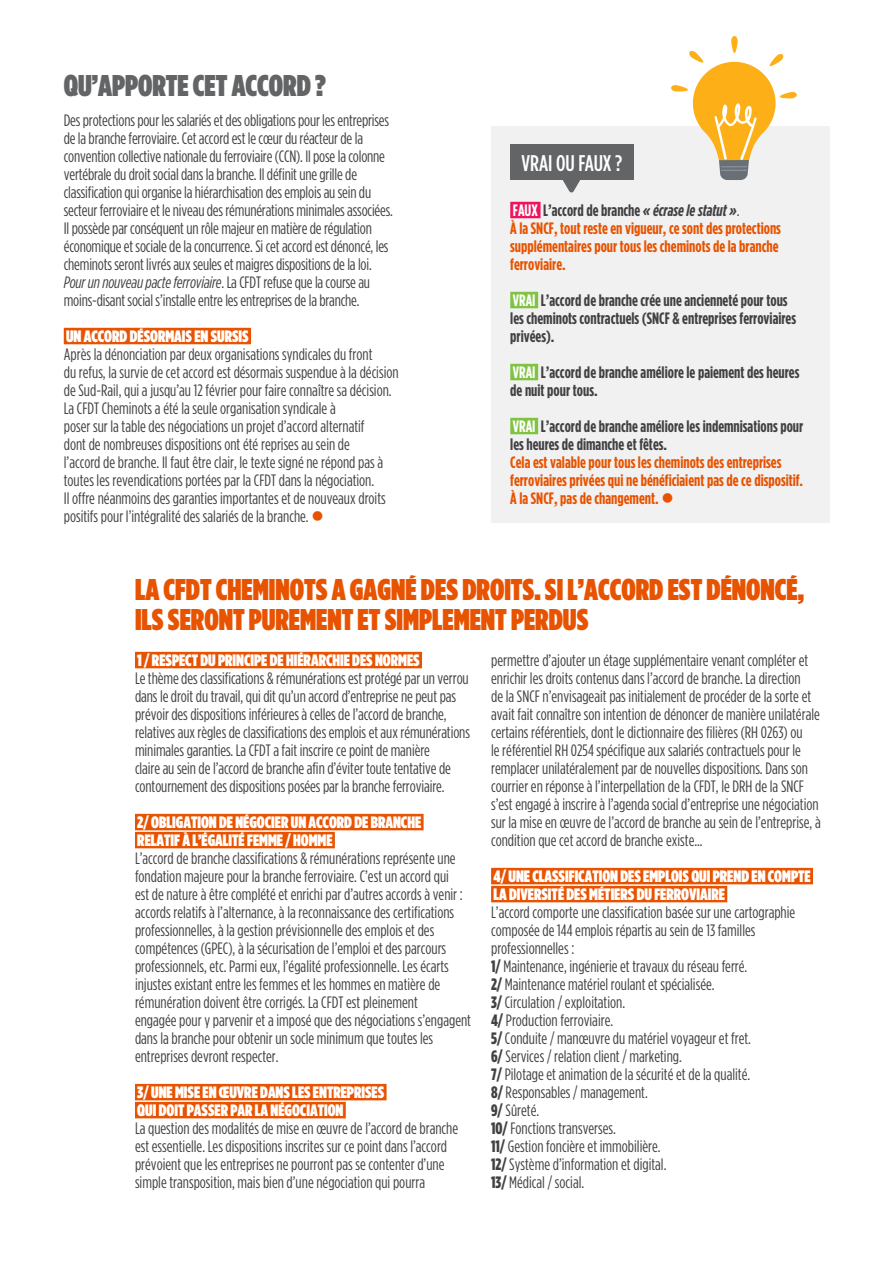
<style>
.page{position:relative;width:893px;height:1263px;background:#fff}
.page>*{position:absolute;margin:0;border:0;box-sizing:border-box;transform-origin:0 0}
.t1{font:900 30px/30px "Gotham Condensed";color:#e75300}
.t2{font:900 30px "Gotham Condensed";color:#636466}
.t3{font:500 22.65px "Gotham Condensed";color:#fff}
.t4{font:16.5px/18px "Gotham Condensed";color:#414042}
.t5{font:900 16.5px/18px "Gotham Condensed";color:#fff}
.t6{font:700 16.5px/18px "Gotham Condensed";color:#e75300}
.t7{font:700 16.5px/18px "Gotham Condensed";color:#414042}
.s1{font-style:italic}
.s2{color:#e75300}
.s3{color:#fff}
.s4{color:#414042}
.s5{font-style:italic;color:#414042}
.s6{font-weight:400;color:#414042}
.s7{font-weight:900}
</style>
<div class="page">
<div style="left:64px;top:328px;width:187px;height:16px;background:#e75300"></div>
<div style="left:135px;top:652px;width:287px;height:16px;background:#e75300"></div>
<div style="left:135px;top:814px;width:289px;height:16px;background:#e75300"></div>
<div style="left:135px;top:832px;width:200px;height:16px;background:#e75300"></div>
<div style="left:135px;top:1084px;width:252px;height:16px;background:#e75300"></div>
<div style="left:135px;top:1102px;width:211px;height:16px;background:#e75300"></div>
<div style="left:491px;top:868px;width:322px;height:16px;background:#e75300"></div>
<div style="left:491px;top:886px;width:236px;height:16px;background:#e75300"></div>
<div style="left:491px;top:126px;width:338px;height:396px;background:#f1f1f2"></div>
<svg style="left:563px;top:180px;width:17px;height:13px"></svg>
<div style="left:510px;top:144px;width:123px;height:36px;background:#636466"></div>
<div style="left:510px;top:202px;width:30px;height:16px;background:#ed145b"></div>
<div style="left:510px;top:292px;width:28px;height:16px;background:#80c342"></div>
<div style="left:510px;top:364px;width:28px;height:16px;background:#80c342"></div>
<div style="left:510px;top:418px;width:28px;height:16px;background:#80c342"></div>
<svg style="left:671px;top:36px;width:126px;height:144px"></svg>
<h1 class="t2" style="left:64px;top:67px;width:264px">QU’APPORTE CET ACCORD ?</h1>
<p class="t4" style="left:64px;top:111px;width:331px">Des protections pour les salariés et des obligations pour les entreprises de la branche ferroviaire. Cet accord est le cœur du réacteur de la convention collective nationale du ferroviaire (CCN). Il pose la colonne vertébrale du droit social dans la branche. Il définit une grille de classification qui organise la hiérarchisation des emplois au sein du secteur ferroviaire et le niveau des rémunérations minimales associées.<br>Il possède par conséquent un rôle majeur en matière de régulation économique et sociale de la concurrence. Si cet accord est dénoncé, les cheminots seront livrés aux seules et maigres dispositions de la loi.<br><span class="s1">Pour un nouveau pacte ferroviaire</span>. La CFDT refuse que la course au moins-disant social s’installe entre les entreprises de la branche.</p>
<p class="t5" style="left:66px;top:327px;width:184px">UN ACCORD DÉSORMAIS EN SURSIS</p>
<p class="t4" style="left:64px;top:345px;width:336px">Après la dénonciation par deux organisations syndicales du front<br>du refus, la survie de cet accord est désormais suspendue à la décision de Sud-Rail, qui a jusqu’au 12 février pour faire connaître sa décision.<br>La CFDT Cheminots a été la seule organisation syndicale à<br>poser sur la table des négociations un projet d’accord alternatif<br>dont de nombreuses dispositions ont été reprises au sein de<br>l’accord de branche. Il faut être clair, le texte signé ne répond pas à toutes les revendications portées par la CFDT dans la négociation.<br>Il offre néanmoins des garanties importantes et de nouveaux droits positifs pour l’intégralité des salariés de la branche. <span class="s2">●</span></p>
<h2 class="t3" style="left:522px;top:150px;width:102px">VRAI OU FAUX ?</h2>
<p class="t6" style="left:510px;top:201px;width:272px"><span class="s3">FAUX</span> <span class="s4">L’accord de branche</span> <span class="s5">« écrase le statut »</span><span class="s6">.<br></span>À la SNCF, tout reste en vigueur, ce sont des protections supplémentaires pour tous les cheminots de la branche ferroviaire.</p>
<p class="t7" style="left:510px;top:291px;width:287px"><span class="s3">VRAI</span> L’accord de branche crée une ancienneté pour tous les cheminots contractuels (SNCF &amp; entreprises ferroviaires privées).</p>
<p class="t7" style="left:510px;top:363px;width:291px"><span class="s3">VRAI</span> L’accord de branche améliore le paiement des heures de nuit pour tous.</p>
<p class="t7" style="left:510px;top:417px;width:294px"><span class="s3">VRAI</span> L’accord de branche améliore les indemnisations pour les heures de dimanche et fêtes.</p>
<p class="t6" style="left:510px;top:453px;width:294px">Cela est valable pour tous les cheminots des entreprises ferroviaires privées qui ne bénéficiaient pas de ce dispositif.<br>À la SNCF, pas de changement. ●</p>
<h1 class="t1" style="left:135px;top:574px;width:671px;text-indent:81px">CHEMINOTS A GAGNÉ DES DROITS. SI L’ACCORD EST DÉNONCÉ,<br>ILS SERONT PUREMENT ET SIMPLEMENT PERDUS</h1>
<h1 class="t1" style="left:135px;top:574px;width:42px">LA CFDT</h1>
<p class="t5" style="left:137px;top:651px;width:284px">1 / RESPECT DU PRINCIPE DE HIÉRARCHIE DES NORMES</p>
<p class="t4" style="left:135px;top:669px;width:336px">Le thème des classifications &amp; rémunérations est protégé par un verrou dans le droit du travail, qui dit qu’un accord d’entreprise ne peut pas prévoir des dispositions inférieures à celles de l’accord de branche, relatives aux règles de classifications des emplois et aux rémunérations minimales garanties. La CFDT a fait inscrire ce point de manière<br>claire au sein de l’accord de branche afin d’éviter toute tentative de contournement des dispositions posées par la branche ferroviaire.</p>
<p class="t5" style="left:137px;top:813px;width:285px">2/ OBLIGATION DE NÉGOCIER UN ACCORD DE BRANCHE<br>RELATIF À L’ÉGALITÉ FEMME / HOMME</p>
<p class="t4" style="left:135px;top:849px;width:338px">L’accord de branche classifications &amp; rémunérations représente une fondation majeure pour la branche ferroviaire. C’est un accord qui<br>est de nature à être complété et enrichi par d’autres accords à venir : accords relatifs à l’alternance, à la reconnaissance des certifications professionnelles, à la gestion prévisionnelle des emplois et des compétences (GPEC), à la sécurisation de l’emploi et des parcours professionnels, etc. Parmi eux, l’égalité professionnelle. Les écarts injustes existant entre les femmes et les hommes en matière de rémunération doivent être corrigés. La CFDT est pleinement<br>engagée pour y parvenir et a imposé que des négociations s’engagent dans la branche pour obtenir un socle minimum que toutes les entreprises devront respecter.</p>
<p class="t5" style="left:137px;top:1083px;width:248px">3/ UNE MISE EN ŒUVRE DANS LES ENTREPRISES<br>QUI DOIT PASSER PAR LA NÉGOCIATION</p>
<p class="t4" style="left:135px;top:1119px;width:325px">La question des modalités de mise en œuvre de l’accord de branche est essentielle. Les dispositions inscrites sur ce point dans l’accord prévoient que les entreprises ne pourront pas se contenter d’une simple transposition, mais bien d’une négociation qui pourra</p>
<p class="t4" style="left:491px;top:651px;width:331px">permettre d’ajouter un étage supplémentaire venant compléter et enrichir les droits contenus dans l’accord de branche. La direction<br>de la SNCF n’envisageait pas initialement de procéder de la sorte et avait fait connaître son intention de dénoncer de manière unilatérale certains référentiels, dont le dictionnaire des filières (RH 0263) ou<br>le référentiel RH 0254 spécifique aux salariés contractuels pour le remplacer unilatéralement par de nouvelles dispositions. Dans son courrier en réponse à l’interpellation de la CFDT, le DRH de la SNCF s’est engagé à inscrire à l’agenda social d’entreprise une négociation sur la mise en œuvre de l’accord de branche au sein de l’entreprise, à condition que cet accord de branche existe...</p>
<p class="t5" style="left:493px;top:867px;width:319px">4/ UNE CLASSIFICATION DES EMPLOIS QUI PREND EN COMPTE<br>LA DIVERSITÉ DES MÉTIERS DU FERROVIAIRE</p>
<p class="t4" style="left:491px;top:903px;width:306px">L’accord comporte une classification basée sur une cartographie composée de 144 emplois répartis au sein de 13 familles professionnelles :<br><span class="s7">1/</span> Maintenance, ingénierie et travaux du réseau ferré.<br><span class="s7">2/</span> Maintenance matériel roulant et spécialisée.<br><span class="s7">3/</span> Circulation / exploitation.<br><span class="s7">4/</span> Production ferroviaire.<br><span class="s7">5/</span> Conduite / manœuvre du matériel voyageur et fret.<br><span class="s7">6/</span> Services / relation client / marketing.<br><span class="s7">7/</span> Pilotage et animation de la sécurité et de la qualité.<br><span class="s7">8/</span> Responsables / management.<br><span class="s7">9/</span> Sûreté.<br><span class="s7">10/</span> Fonctions transverses.<br><span class="s7">11/</span> Gestion foncière et immobilière.<br><span class="s7">12/</span> Système d’information et digital.<br><span class="s7">13/</span> Médical / social.</p>
</div>
